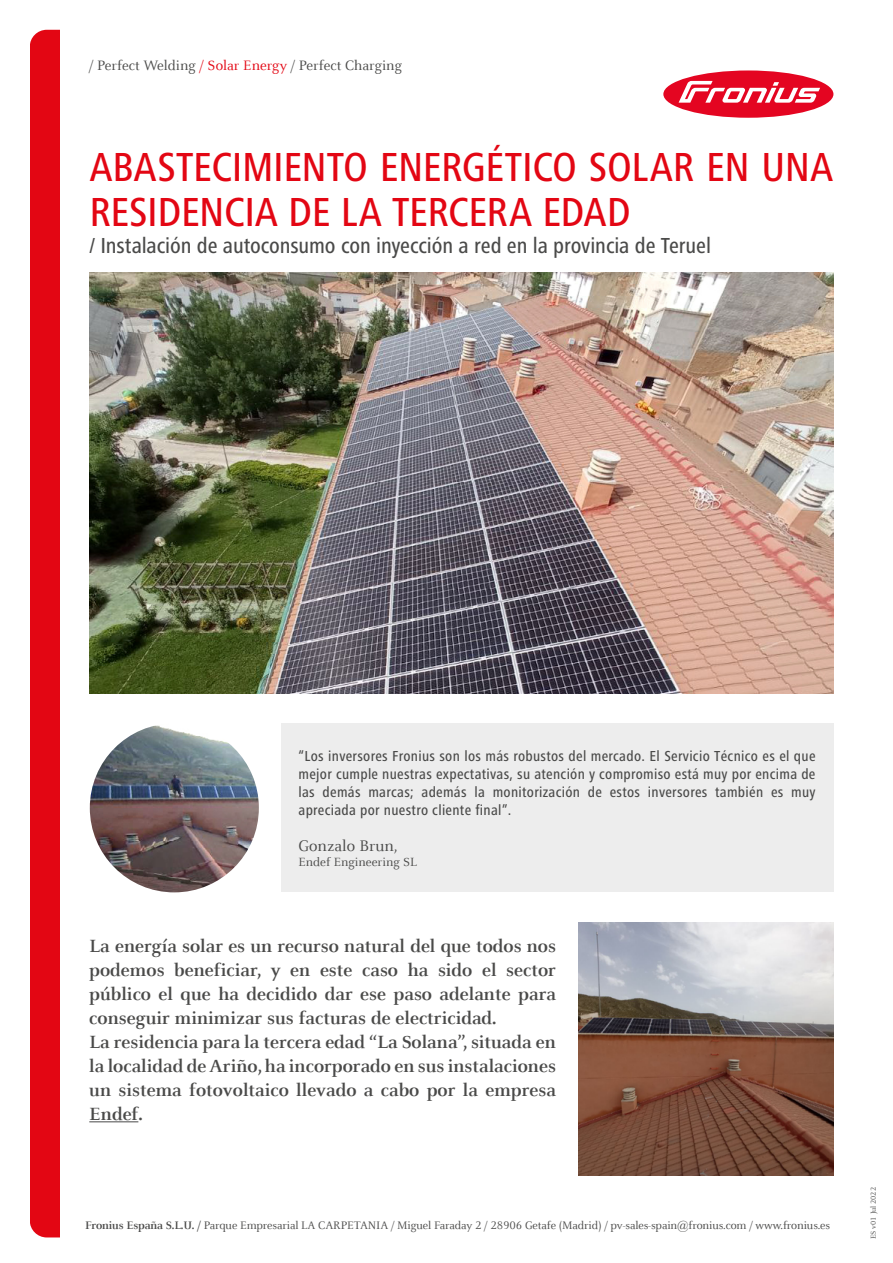
<style>
.page{position:relative;width:893px;height:1263px;background:#fff}
.page>*{position:absolute;margin:0;border:0;box-sizing:border-box;transform-origin:0 0}
.t1{font:500 condensed 42px/45px "Frutiger Next LTW1 G";letter-spacing:-.01em;color:#e30613}
.t2{font:500 condensed 22.5px "Frutiger Next LTW1 G";letter-spacing:-.005em;color:#4a4a49}
.t3{font:700 19.5px/24px "Celeste Offc Pro";color:#4a4a49}
.t4{font:16.8px "Celeste Offc Pro";color:#4a4a49}
.t5{font:500 condensed 15px/18px "Frutiger Next LTW1 G";letter-spacing:.02em;color:#4a4a49;text-align:justify}
.t6{font:15px "Celeste Offc Pro";color:#4a4a49}
.t7{font:13.2px "Celeste Offc Pro";color:#4a4a49}
.t8{font:12px "Celeste Offc Pro";letter-spacing:-.01em;color:#4a4a49}
.t9{font:7.95px "Celeste Offc Pro";color:#4a4a49}
.s1{color:#e30613}
.s2{font-weight:700}
</style>
<div class="page">
<div style="left:30px;top:30px;width:30px;height:1207px;background:#e30613"></div>
<div style="left:663px;top:70px;width:170px;height:48px;background:#e40521;border-radius:50%"></div>
<svg style="left:679px;top:81px;width:141px;height:22px"></svg>
<img style="left:578px;top:922px;width:255px;height:253px">
<img style="left:89px;top:273px;width:744px;height:421px">
<img style="left:90px;top:723px;width:169px;height:169px;border-radius:85px">
<hr style="left:89px;top:1121px;width:49px;height:1px;background:#4a4a49">
<div style="left:281px;top:723px;width:552px;height:168px;background:#ededed"></div>
<p class="t6" style="left:89px;top:57px;width:314px">/ Perfect Welding <span class="s1">/ Solar Energy</span> / Perfect Charging</p>
<h1 class="t1" style="left:89px;top:145px;width:745px">ABASTECIMIENTO ENERGÉTICO SOLAR EN UNA<br>RESIDENCIA DE LA TERCERA EDAD</h1>
<p class="t2" style="left:89px;top:233px;width:623px">/ Instalación de autoconsumo con inyección a red en la provincia de Teruel</p>
<p class="t5" style="left:298px;top:747px;width:518px">“Los inversores Fronius son los más robustos del mercado. El Servicio Técnico es el que mejor cumple nuestras expectativas, su atención y compromiso está muy por encima de las demás marcas; además la monitorización de estos inversores también es muy apreciada por nuestro cliente final”.</p>
<p class="t4" style="left:298px;top:836px;width:101px">Gonzalo Brun,</p>
<p class="t7" style="left:298px;top:854px;width:120px">Endef Engineering SL</p>
<p class="t3" style="left:89px;top:933px;width:468px">La energía solar es un recurso natural del que todos nos podemos beneficiar, y en este caso ha sido el sector público el que ha decidido dar ese paso adelante para conseguir minimizar sus facturas de electricidad.<br>La residencia para la tercera edad “La Solana”, situada en la localidad de Ariño, ha incorporado en sus instalaciones un sistema fotovoltaico llevado a cabo por la empresa Endef.</p>
<p class="t8" style="left:85px;top:1218px;width:747px"><span class="s2">Fronius España S.L.U. /</span> Parque Empresarial LA CARPETANIA / Miguel Faraday 2 / 28906 Getafe (Madrid) / pv-sales-spain@fronius.com / www.fronius.es</p>
<p class="t9" style="left:869px;top:1239px;width:53px;rotate:-90deg">ES v01 Jul 2022</p>
</div>
